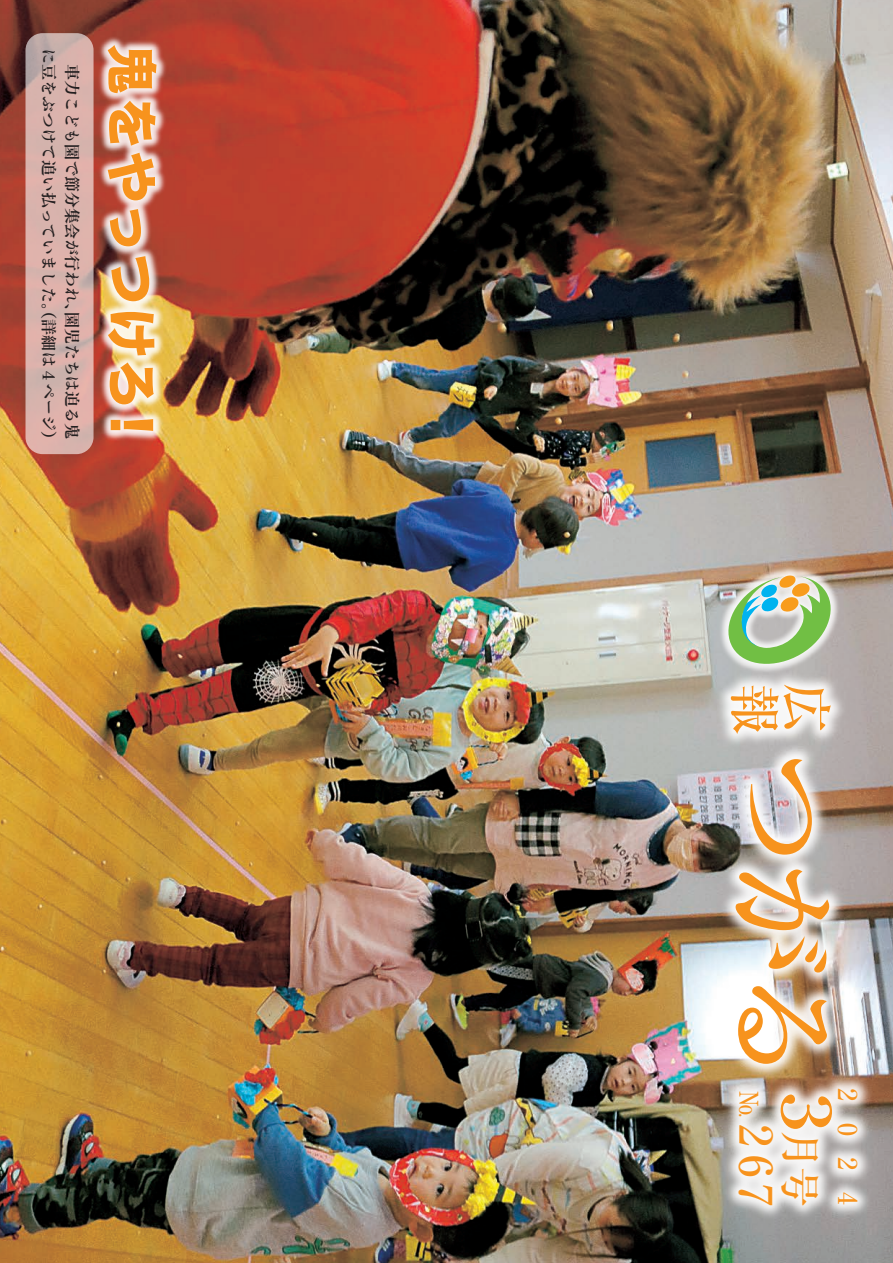
<style>
.page{position:relative;width:893px;height:1263px;background:#fff}
.page>*{position:absolute;margin:0;border:0;box-sizing:border-box;transform-origin:0 0}
.t1{font:500 114.75px "Ryumin Pr 5";color:#f7931d}
.t2{font:500 52.2px/52.2px "Ryumin Pr 5";color:#f7931d}
.t3{font:51px "Hira Kaku Std W8";letter-spacing:.03em;color:#f7931d}
.t4{font:500 45px "Ryumin Pr 5";color:#f7931d}
.t5{font:500 40.2px "Ryumin Pr 5";color:#f7931d}
.t6{font:500 25.8px "Ryumin Pr 5";color:#f7931d}
.t7{font:15.9px "Tsuku Min Pr 5 B";color:#231f20}
.s1{font-size:25.8px}
.s2{font-size:66.9px}
</style>
<div class="page">
<img style="left:0;top:0;width:893px;height:1263px">
<svg style="left:26px;top:33px;width:68px;height:421px;background:#d7b1ab"></svg>
<img style="left:78px;top:34px;width:90px;height:416px">
<img style="left:78px;top:37px;width:86px;height:413px">
<img style="left:713px;top:667px;width:136px;height:73px">
<img style="left:720px;top:675px;width:122px;height:65px">
<img style="left:697px;top:740px;width:154px;height:350px">
<img style="left:699px;top:745px;width:150px;height:342px">
<img style="left:716px;top:1071px;width:159px;height:152px">
<img style="left:719px;top:1080px;width:150px;height:136px">
<img style="left:718px;top:565px;width:124px;height:110px">
<img style="left:723px;top:570px;width:113px;height:100px">
<svg style="left:721px;top:575px;width:117px;height:94px;background:#aec59e"></svg>
<svg style="left:833px;top:449px;width:26px;height:25px"></svg>
<svg style="left:833px;top:789px;width:26px;height:25px"></svg>
<p class="t7" style="left:63px;top:48px;width:401px;rotate:90deg">に豆をぶつけて追い払っていました。（詳細は 4 ページ）</p>
<p class="t7" style="left:86px;top:48px;width:393px;rotate:90deg">　車力こども園で節分集会が行われ、園児たちは迫る鬼</p>
<h3 class="t3" style="left:160px;top:44px;width:408px;rotate:90deg">鬼をやっつけろ！</h3>
<h2 class="t2" style="left:836px;top:683px;width:54px;rotate:90deg">広報</h2>
<h1 class="t1" style="left:872px;top:752px;width:333px;rotate:90deg">つがる</h1>
<h3 class="t6" style="left:868px;top:1088px;width:118px;rotate:90deg">2024</h3>
<h3 class="t4" style="left:792px;top:1091px;width:117px;rotate:90deg"><span class="s1">№</span> 267</h3>
<h3 class="t5" style="left:831px;top:1092px;width:116px;rotate:90deg"><span class="s2">3</span>月号</h3>
</div>
